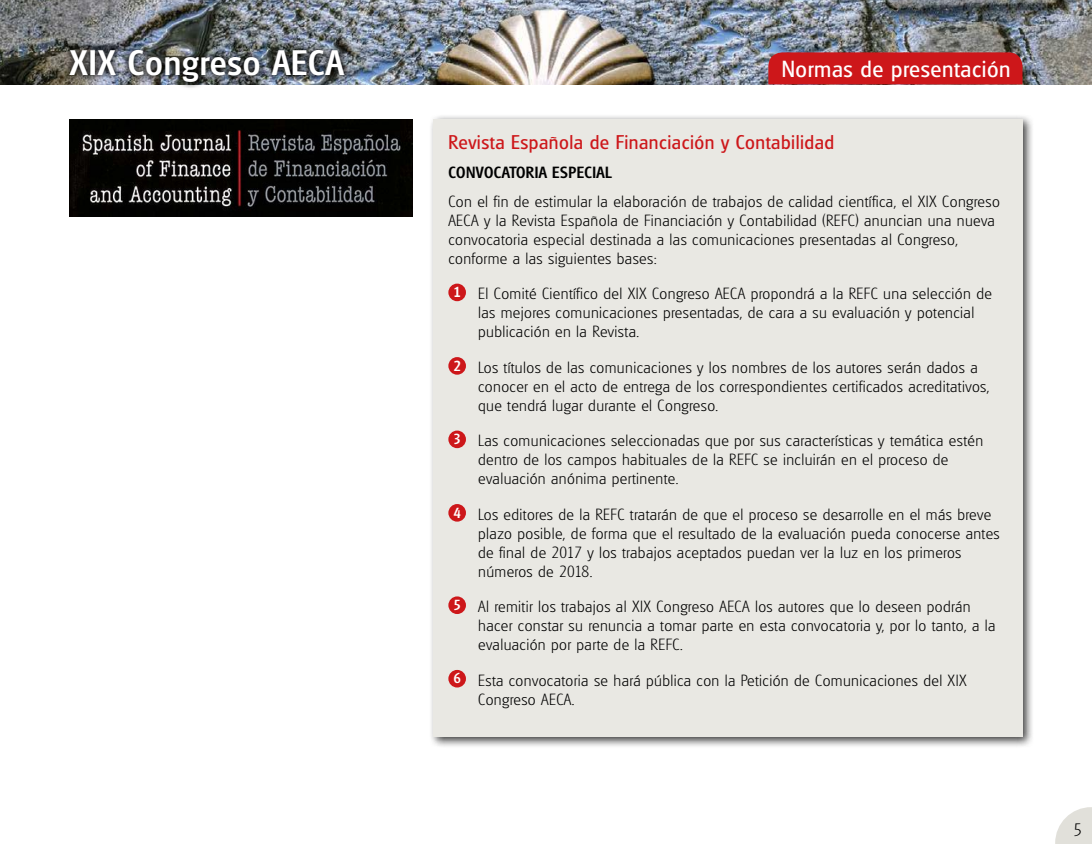
<style>
.page{position:relative;width:1092px;height:844px;background:#fff}
.page>*{position:absolute;margin:0;border:0;box-sizing:border-box;transform-origin:0 0}
.t1{font:500 34.3px "Glasgow";letter-spacing:.025em;color:#fff}
.t2{font:22.57px "Glasgow";letter-spacing:.025em;color:#fff}
.t3{font:19.25px "Glasgow";letter-spacing:.025em;color:#cd171a}
.t4{font:200 17.5px "Glasgow";color:#000}
.t5{font:200 15.75px/18.9px "Glasgow";letter-spacing:.025em;color:#000}
.t6{font:500 15.75px "Glasgow";letter-spacing:.025em;color:#000}
.s1{font-weight:500;font-size:14.17px;color:#fff}
</style>
<div class="page">
<img style="left:0;top:0;width:1091px;height:84px">
<img style="left:63px;top:43px;width:289px;height:45px">
<div style="left:768px;top:52px;width:254px;height:32px;background:#cd171a"></div>
<svg style="left:1055px;top:807px;width:36px;height:36px"></svg>
<div style="left:428px;top:114px;width:606px;height:634px;background:#000;opacity:.75"></div>
<div style="left:433px;top:119px;width:589px;height:617px;background:#e9e8e3"></div>
<div style="left:448px;top:283px;width:18px;height:18px;background:#cd171a;border-radius:50%"></div>
<div style="left:448px;top:357px;width:18px;height:17px;background:#cd171a;border-radius:50%"></div>
<div style="left:448px;top:430px;width:18px;height:18px;background:#cd171a;border-radius:50%"></div>
<div style="left:448px;top:504px;width:18px;height:17px;background:#cd171a;border-radius:50%"></div>
<div style="left:448px;top:596px;width:18px;height:18px;background:#cd171a;border-radius:50%"></div>
<div style="left:448px;top:669px;width:18px;height:18px;background:#cd171a;border-radius:50%"></div>
<img style="left:69px;top:119px;width:344px;height:98px">
<h1 class="t1" style="left:69px;top:43px;width:276px">XIX Congreso AECA</h1>
<h2 class="t2" style="left:781px;top:56px;width:230px">Normas de presentación</h2>
<p class="t3" style="left:448px;top:131px;width:387px">Revista Española de Financiación y Contabilidad</p>
<p class="t6" style="left:448px;top:163px;width:165px">CONVOCATORIA ESPECIAL</p>
<p class="t5" style="left:448px;top:192px;width:553px">Con el fin de estimular la elaboración de trabajos de calidad científica, el XIX Congreso AECA y la Revista Española de Financiación y Contabilidad (REFC) anuncian una nueva convocatoria especial destinada a las comunicaciones presentadas al Congreso, conforme a las siguientes bases:</p>
<p class="t5" style="left:478px;top:284px;width:515px;text-indent:-25px"><span class="s1">1</span> El Comité Científico del XIX Congreso AECA propondrá a la REFC una selección de las mejores comunicaciones presentadas, de cara a su evaluación y potencial publicación en la Revista.</p>
<p class="t5" style="left:478px;top:358px;width:513px;text-indent:-25px"><span class="s1">2</span> Los títulos de las comunicaciones y los nombres de los autores serán dados a conocer en el acto de entrega de los correspondientes certificados acreditativos, que tendrá lugar durante el Congreso.</p>
<p class="t5" style="left:478px;top:431px;width:506px;text-indent:-25px"><span class="s1">3</span> Las comunicaciones seleccionadas que por sus características y temática estén dentro de los campos habituales de la REFC se incluirán en el proceso de evaluación anónima pertinente.</p>
<p class="t5" style="left:478px;top:504px;width:523px;text-indent:-25px"><span class="s1">4</span> Los editores de la REFC tratarán de que el proceso se desarrolle en el más breve plazo posible, de forma que el resultado de la evaluación pueda conocerse antes de final de 2017 y los trabajos aceptados puedan ver la luz en los primeros números de 2018.</p>
<p class="t5" style="left:478px;top:597px;width:519px;text-indent:-25px"><span class="s1">5</span> Al remitir los trabajos al XIX Congreso AECA los autores que lo deseen podrán hacer constar su renuncia a tomar parte en esta convocatoria y, por lo tanto, a la evaluación por parte de la REFC.</p>
<p class="t5" style="left:478px;top:670px;width:490px;text-indent:-25px"><span class="s1">6</span> Esta convocatoria se hará pública con la Petición de Comunicaciones del XIX<br>Congreso AECA.</p>
<p class="t4" style="left:1073px;top:820px;width:10px">5</p>
</div>
